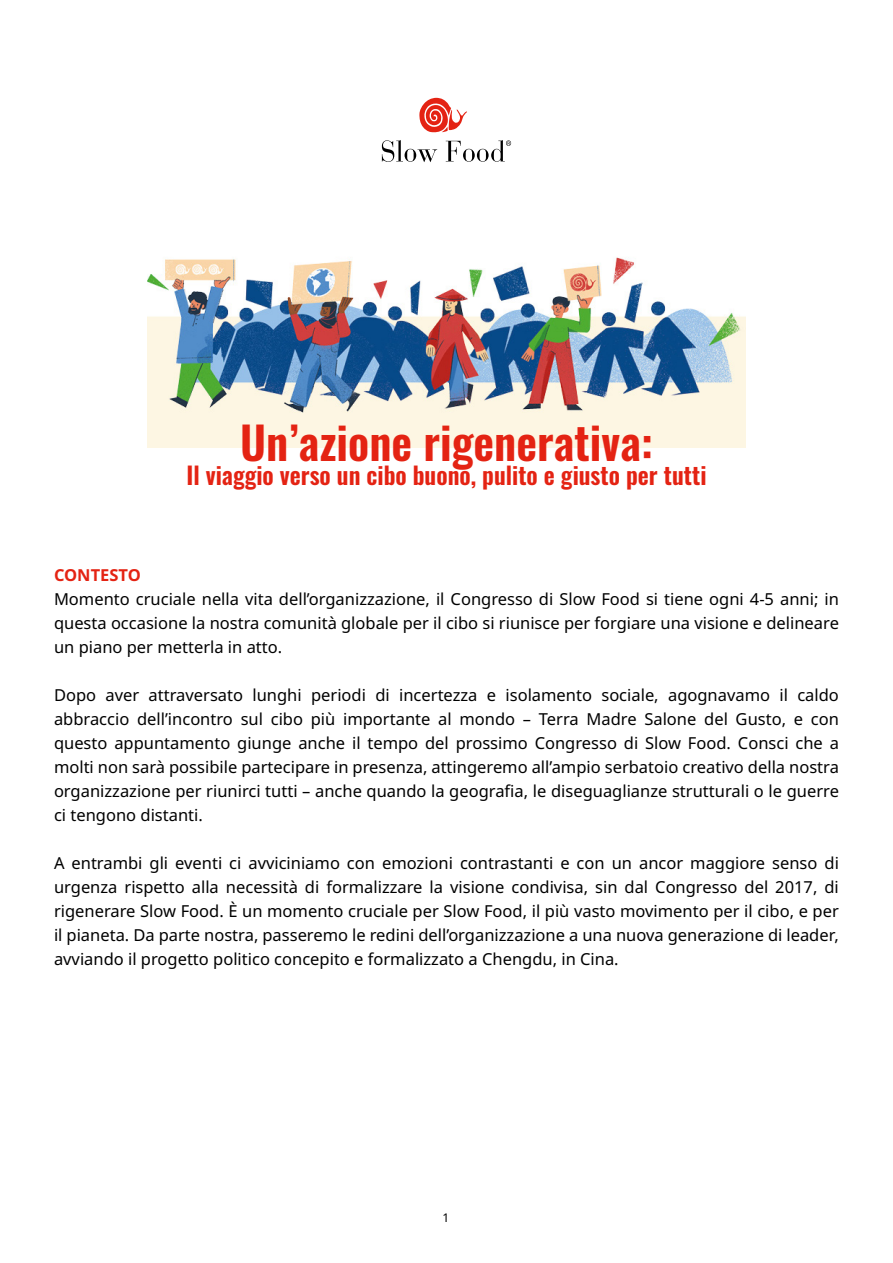
<style>
.page{position:relative;width:893px;height:1263px;background:#fff}
.page>*{position:absolute;margin:0;border:0;box-sizing:border-box;transform-origin:0 0}
.t1{font:600 45px "Oswald";color:#e42313}
.t2{font:600 24px "Oswald";color:#e42313}
.t3{font:16.5px/24px "Noto Sans";color:#000;text-align:justify}
.t4{font:700 16.5px "Noto Sans";color:#e42313}
.t5{font:12px "Noto Sans";color:#000}
</style>
<div class="page">
<img style="left:147px;top:257px;width:599px;height:191px">
<svg style="left:382px;top:140px;width:129px;height:22px"></svg>
<svg style="left:419px;top:98px;width:48px;height:35px"></svg>
<h1 class="t1" style="left:240px;top:419px;width:414px">Un’azione rigenerativa:</h1>
<h2 class="t2" style="left:186px;top:463px;width:522px">Il viaggio verso un cibo buono, pulito e giusto per tutti</h2>
<p class="t4" style="left:54px;top:564px;width:88px">CONTESTO</p>
<p class="t3" style="left:54px;top:588px;width:786px">Momento cruciale nella vita dell’organizzazione, il Congresso di Slow Food si tiene ogni 4-5 anni; in questa occasione la nostra comunità globale per il cibo si riunisce per forgiare una visione e delineare un piano per metterla in atto.</p>
<p class="t3" style="left:54px;top:684px;width:786px">Dopo aver attraversato lunghi periodi di incertezza e isolamento sociale, agognavamo il caldo abbraccio dell’incontro sul cibo più importante al mondo – Terra Madre Salone del Gusto, e con questo appuntamento giunge anche il tempo del prossimo Congresso di Slow Food. Consci che a molti non sarà possibile partecipare in presenza, attingeremo all’ampio serbatoio creativo della nostra organizzazione per riunirci tutti – anche quando la geografia, le diseguaglianze strutturali o le guerre ci tengono distanti.</p>
<p class="t3" style="left:54px;top:852px;width:786px">A entrambi gli eventi ci avviciniamo con emozioni contrastanti e con un ancor maggiore senso di urgenza rispetto alla necessità di formalizzare la visione condivisa, sin dal Congresso del 2017, di rigenerare Slow Food. È un momento cruciale per Slow Food, il più vasto movimento per il cibo, e per il pianeta. Da parte nostra, passeremo le redini dell’organizzazione a una nuova generazione di leader, avviando il progetto politico concepito e formalizzato a Chengdu, in Cina.</p>
<p class="t5" style="left:442px;top:1209px;width:8px">1</p>
</div>
